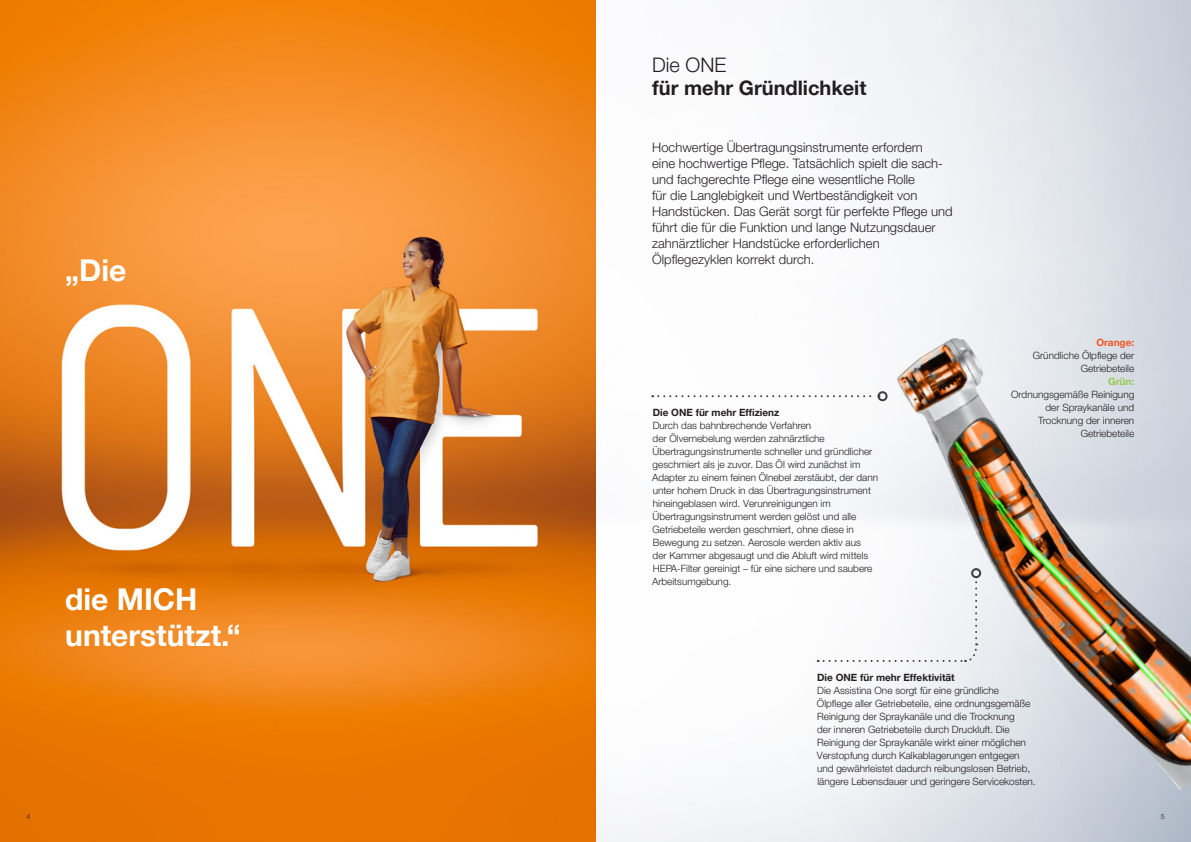
<style>
.page{position:relative;width:1191px;height:842px;background:#fff}
.page>*{position:absolute;margin:0;border:0;box-sizing:border-box;transform-origin:0 0}
.t1{font:700 30px/36px "Helvetica Neue World 75";color:#fff}
.t2{font:700 20px "Helvetica Neue World 75";color:#231f20}
.t3{font:20px "Helvetica Neue World 45 Lt";color:#231f20}
.t4{font:13px/16px "Helvetica Neue World 45 Lt";color:#231f20}
.t5{font:10px/13px "Helvetica Neue World 45 Lt";color:#231f20}
.t6{font:700 10px "Helvetica Neue World 75";color:#231f20}
.t7{font:700 10px "Helvetica Neue World 75";color:#f15622}
.t8{font:700 10px "Helvetica Neue World 75";color:#96ca4e}
.t9{font:7px "Helvetica Neue World 45 Lt";color:#231f20}
</style>
<div class="page">
<img style="left:0;top:0;width:1191px;height:842px">
<img style="left:924px;top:393px;width:267px;height:397px">
<img style="left:895px;top:338px;width:136px;height:196px">
<svg style="left:652px;top:395px;width:225px;height:2px"></svg>
<div style="left:877px;top:391px;width:10px;height:10px;border:2px solid #3e3e3f;border-radius:50%"></div>
<div style="left:972px;top:569px;width:8px;height:6px;background:#f2f3f4;border-radius:50%"></div>
<svg style="left:817px;top:576px;width:161px;height:86px"></svg>
<div style="left:971px;top:568px;width:10px;height:10px;border:2px solid #3e3e3f;border-radius:50%"></div>
<h1 class="t1" style="left:65px;top:252px;width:63px">„Die</h1>
<h1 class="t1" style="left:65px;top:581px;width:177px">die MICH unterstützt.“</h1>
<h2 class="t3" style="left:652px;top:53px;width:76px">Die ONE</h2>
<h2 class="t2" style="left:652px;top:76px;width:216px">für mehr Gründlichkeit</h2>
<p class="t4" style="left:652px;top:139px;width:302px">Hochwertige Übertragungsinstrumente erfordern<br>eine hochwertige Pflege. Tatsächlich spielt die sach&shy;und fachgerechte Pflege eine wesentliche Rolle<br>für die Langlebigkeit und Wertbeständigkeit von Handstücken. Das Gerät sorgt für perfekte Pflege und führt die für die Funktion und lange Nutzungsdauer zahnärztlicher Handstücke erforderlichen Ölpflegezyklen korrekt durch.</p>
<p class="t6" style="left:652px;top:407px;width:128px">Die ONE für mehr Effizienz</p>
<p class="t5" style="left:652px;top:419px;width:228px">Durch das bahnbrechende Verfahren<br>der Ölvernebelung werden zahnärztliche Übertragungsinstrumente schneller und gründlicher geschmiert als je zuvor. Das Öl wird zunächst im Adapter zu einem feinen Ölnebel zerstäubt, der dann unter hohem Druck in das Übertragungsinstrument hineingeblasen wird. Verunreinigungen im Übertragungsinstrument werden gelöst und alle Getriebeteile werden geschmiert, ohne diese in Bewegung zu setzen. Aerosole werden aktiv aus<br>der Kammer abgesaugt und die Abluft wird mittels HEPA-Filter gereinigt – für eine sichere und saubere Arbeitsumgebung.</p>
<p class="t7" style="left:1096px;top:336px;width:39px">Orange:</p>
<p class="t5" style="left:1032px;top:349px;width:103px;text-align:right">Gründliche Ölpflege der<br>Getriebeteile</p>
<p class="t8" style="left:1108px;top:375px;width:28px">Grün:</p>
<p class="t5" style="left:1011px;top:388px;width:125px;text-align:right">Ordnungsgemäße Reinigung der Spraykanäle und<br>Trocknung der inneren<br>Getriebeteile</p>
<p class="t6" style="left:817px;top:672px;width:139px">Die ONE für mehr Effektivität</p>
<p class="t5" style="left:817px;top:684px;width:220px">Die Assistina One sorgt für eine gründliche Ölpflege aller Getriebeteile, eine ordnungsgemäße Reinigung der Spraykanäle und die Trocknung<br>der inneren Getriebeteile durch Druckluft. Die Reinigung der Spraykanäle wirkt einer möglichen Verstopfung durch Kalkablagerungen entgegen und gewährleistet dadurch reibungslosen Betrieb, längere Lebensdauer und geringere Servicekosten.</p>
<p class="t9" style="left:26px;top:812px;width:5px">4</p>
<p class="t9" style="left:1160px;top:812px;width:5px">5</p>
</div>
